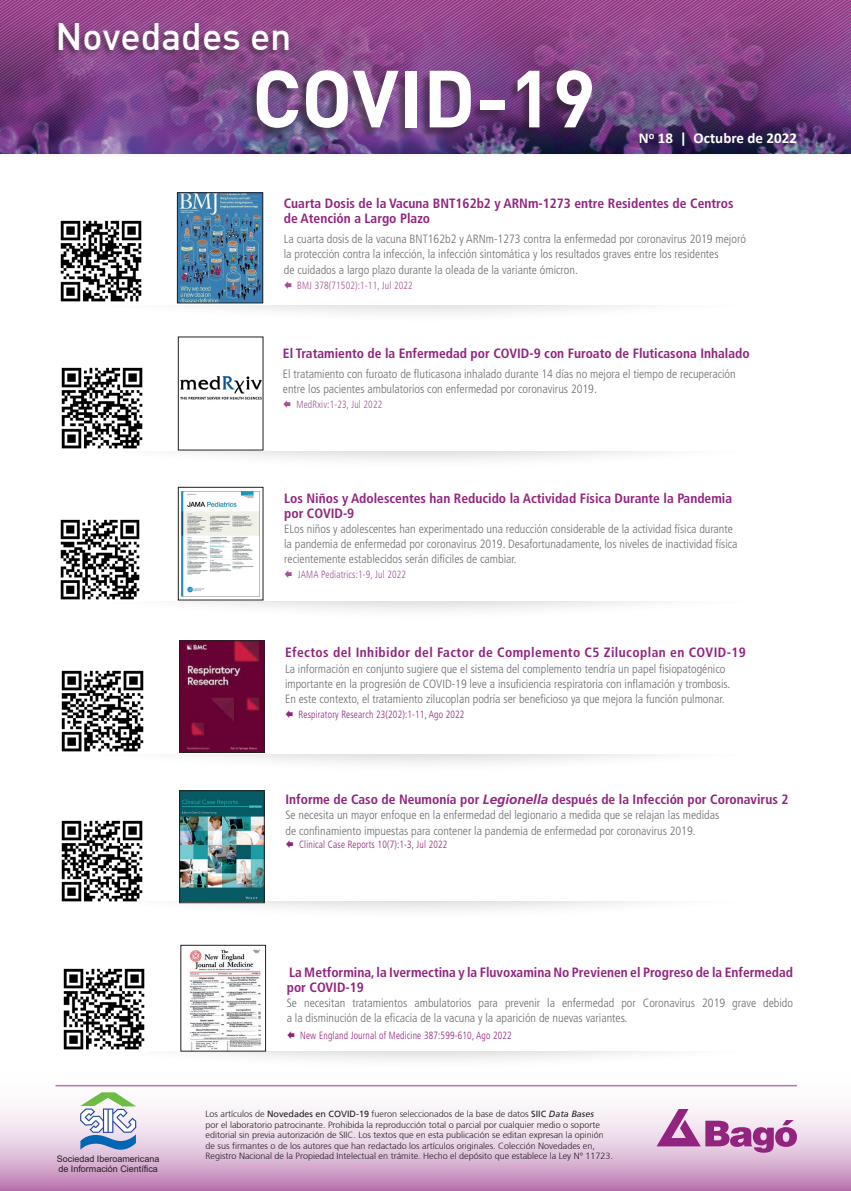
<style>
.page{position:relative;width:851px;height:1191px;background:#fff}
.page>*{position:absolute;margin:0;border:0;box-sizing:border-box;transform-origin:0 0}
.t1{font:700 79.5px "DIN";color:#fff}
.t2{font:500 37.5px "DIN";color:#fff}
.t3{font:700 15px "Calibri";color:#fff}
.t4{font:700 condensed 13.5px/15px "Frutiger LT Std";color:#92237f}
.t5{font:700 condensed 13.5px "Frutiger LT Std";letter-spacing:.03em;color:#92237f}
.t6{font:300 condensed 12px/15.3px "Frutiger LT Std";color:#6c6d70}
.t7{font:300 condensed 10.5px "Frutiger LT Std";letter-spacing:.02em;color:#92237f;scale:.9 1}
.t8{font:300 condensed 10.5px "Frutiger LT Std";letter-spacing:.02em;color:#a15192;scale:.9 1}
.t9{font:300 9px/10.5px "Frutiger";color:#231f20}
.t10{font:9px/10.8px "Arial";color:#231f20}
.s1{font-style:italic;font-stretch:normal}
.s2{font-weight:400}
.s3{font-weight:400;font-style:italic}
</style>
<div class="page">
<svg style="left:0;top:1084px;width:850px;height:107px"></svg>
<svg style="left:656px;top:1109px;width:140px;height:43px"></svg>
<svg style="left:80px;top:1092px;width:56px;height:57px"></svg>
<svg style="left:255px;top:0;width:238px;height:154px;background:#87498c"></svg>
<svg style="left:496px;top:0;width:98px;height:154px;background:#7c407e"></svg>
<svg style="left:594px;top:0;width:257px;height:154px;background:#764180"></svg>
<svg style="left:0;top:0;width:255px;height:154px;background:#7d4389"></svg>
<div style="left:52px;top:22px;width:239px;height:36px;background:#231f20;opacity:.5"></div>
<hr style="left:56px;top:1085px;width:740px;height:1px;background:#b377a7">
<div style="left:247px;top:73px;width:344px;height:65px;background:#231f20;opacity:.5"></div>
<div style="left:47px;top:275px;width:745px;height:48px;background:#6c6d70;opacity:.27"></div>
<div style="left:54px;top:185px;width:732px;height:120px;background:#fff"></div>
<div style="left:47px;top:421px;width:745px;height:49px;background:#6c6d70;opacity:.27"></div>
<div style="left:54px;top:331px;width:732px;height:120px;background:#fff"></div>
<div style="left:47px;top:571px;width:745px;height:49px;background:#6c6d70;opacity:.27"></div>
<div style="left:54px;top:481px;width:732px;height:120px;background:#fff"></div>
<div style="left:48px;top:724px;width:745px;height:49px;background:#6c6d70;opacity:.27"></div>
<div style="left:56px;top:634px;width:731px;height:120px;background:#fff"></div>
<div style="left:46px;top:871px;width:745px;height:48px;background:#6c6d70;opacity:.27"></div>
<div style="left:54px;top:781px;width:731px;height:120px;background:#fff"></div>
<div style="left:48px;top:1021px;width:745px;height:49px;background:#6c6d70;opacity:.27"></div>
<div style="left:56px;top:931px;width:731px;height:120px;background:#fff"></div>
<img style="left:179px;top:194px;width:82px;height:107px">
<div style="left:177px;top:192px;width:86px;height:111px;border:1px solid #231f20"></div>
<img style="left:60px;top:220px;width:82px;height:82px">
<img style="left:181px;top:491px;width:79px;height:80px">
<div style="left:178px;top:487px;width:85px;height:113px;border:1px solid #231f20"></div>
<img style="left:181px;top:642px;width:81px;height:108px">
<div style="left:179px;top:640px;width:85px;height:112px;border:1px solid #231f20"></div>
<img style="left:181px;top:792px;width:81px;height:109px">
<div style="left:179px;top:790px;width:85px;height:113px;border:1px solid #231f20"></div>
<img style="left:180px;top:376px;width:81px;height:24px">
<img style="left:189px;top:949px;width:72px;height:100px">
<div style="left:181px;top:945px;width:85px;height:106px;border:1px solid #231f20"></div>
<img style="left:60px;top:519px;width:80px;height:81px">
<img style="left:61px;top:670px;width:83px;height:82px">
<img style="left:60px;top:820px;width:85px;height:83px">
<img style="left:61px;top:367px;width:82px;height:82px">
<img style="left:63px;top:968px;width:82px;height:82px">
<img style="left:60px;top:280px;width:204px;height:20px">
<svg style="left:60px;top:571px;width:204px;height:26px"></svg>
<svg style="left:63px;top:1027px;width:204px;height:20px"></svg>
<h2 class="t2" style="left:56px;top:13px;width:237px">Novedades en</h2>
<h1 class="t1" style="left:252px;top:47px;width:345px">COVID-19</h1>
<p class="t3" style="left:638px;top:127px;width:160px">N<sup>o</sup> 18 | Octubre de 2022</p>
<p class="t4" style="left:284px;top:196px;width:451px">Cuarta Dosis de la Vacuna BNT162b2 y ARNm-1273 entre Residentes de Centros de Atención a Largo Plazo</p>
<p class="t6" style="left:284px;top:231px;width:463px">La cuarta dosis de la vacuna BNT162b2 y ARNm-1273 contra la enfermedad por coronavirus 2019 mejoró la protección contra la infección, la infección sintomática y los resultados graves entre los residentes<br>de cuidados a largo plazo durante la oleada de la variante ómicron.</p>
<p class="t8" style="left:297px;top:279px;width:130px">BMJ 378(71502):1-11, Jul 2022</p>
<p class="t4" style="left:283px;top:346px;width:468px">El Tratamiento de la Enfermedad por COVID-9 con Furoato de Fluticasona Inhalado</p>
<p class="t6" style="left:283px;top:366px;width:454px">El tratamiento con furoato de fluticasona inhalado durante 14 días no mejora el tiempo de recuperación entre los pacientes ambulatorios con enfermedad por coronavirus 2019.</p>
<p class="t8" style="left:296px;top:398px;width:97px">MedRxiv:1-23, Jul 2022</p>
<p class="t4" style="left:284px;top:490px;width:449px">Los Niños y Adolescentes han Reducido la Actividad Física Durante la Pandemia por COVID-9</p>
<p class="t6" style="left:284px;top:521px;width:455px">ELos niños y adolescentes han experimentado una reducción considerable de la actividad física durante la pandemia de enfermedad por coronavirus 2019. Desafortunadamente, los niveles de inactividad física recientemente establecidos serán difíciles de cambiar.</p>
<p class="t8" style="left:298px;top:569px;width:122px">JAMA Pediatrics:1-9, Jul 2022</p>
<p class="t5" style="left:285px;top:644px;width:462px">Efectos del Inhibidor del Factor de Complemento C5 Zilucoplan en COVID-19</p>
<p class="t6" style="left:285px;top:661px;width:446px">La información en conjunto sugiere que el sistema del complemento tendría un papel fisiopatogénico importante en la progresión de COVID-19 leve a insuficiencia respiratoria con inflamación y trombosis.<br>En este contexto, el tratamiento zilucoplan podría ser beneficioso ya que mejora la función pulmonar.</p>
<p class="t7" style="left:298px;top:708px;width:186px">Respiratory Research 23(202):1-11, Ago 2022</p>
<p class="t4" style="left:285px;top:792px;width:504px">Informe de Caso de Neumonía por <span class="s1">Legionella</span> después de la Infección por Coronavirus 2</p>
<p class="t6" style="left:285px;top:807px;width:435px">Se necesita un mayor enfoque en la enfermedad del legionario a medida que se relajan las medidas de confinamiento impuestas para contener la pandemia de enfermedad por coronavirus 2019.</p>
<p class="t7" style="left:299px;top:838px;width:166px">Clinical Case Reports 10(7):1-3, Jul 2022</p>
<p class="t10" style="left:57px;top:1153px;width:104px">Sociedad Iberoamericana de Información Científica</p>
<p class="t4" style="left:287px;top:964px;width:507px">La Metformina, la Ivermectina y la Fluvoxamina No Previenen el Progreso de la Enfermedad por COVID-19</p>
<p class="t6" style="left:287px;top:995px;width:507px">Se necesitan tratamientos ambulatorios para prevenir la enfermedad por Coronavirus 2019 grave debido a la disminución de la eficacia de la vacuna y la aparición de nuevas variantes.</p>
<p class="t7" style="left:300px;top:1029px;width:236px">New England Journal of Medicine 387:599-610, Ago 2022</p>
<p class="t9" style="left:205px;top:1109px;width:409px">Los artículos de <span class="s2">Novedades en COVID-19</span> fueron seleccionados de la base de datos <span class="s2">SIIC</span> <span class="s3">Data Bases<br></span>por el laboratorio patrocinante. Prohibida la reproducción total o parcial por cualquier medio o soporte editorial sin previa autorización de SIIC. Los textos que en esta publicación se editan expresan la opinión de sus firmantes o de los autores que han redactado los artículos originales. Colección Novedades en, Registro Nacional de la Propiedad Intelectual en trámite. Hecho el depósito que establece la Ley Nº 11723.</p>
</div>
